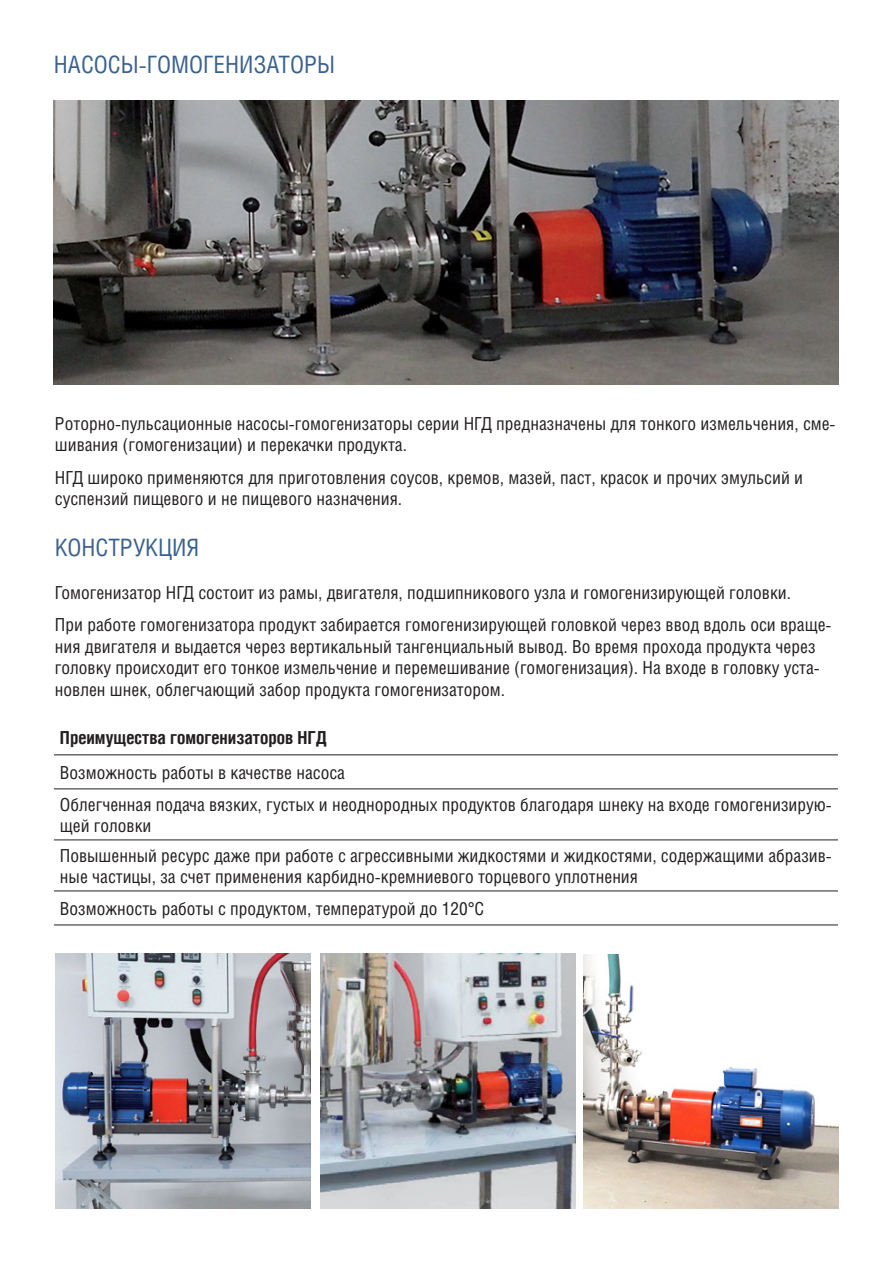
<style>
.page{position:relative;width:893px;height:1263px;background:#fff}
.page>*{position:absolute;margin:0;border:0;box-sizing:border-box;transform-origin:0 0}
.t1{font:24px "Helios Cond C";color:#396190}
.подзаголовок{font:18px/21.6px "Helios Cond C";color:#231f20}
.подзаголовок-2{font:700 18px "Helios Cond";color:#231f20}
</style>
<div class="page">
<img style="left:54px;top:101px;width:785px;height:283px">
<hr style="left:54px;top:839px;width:784px;height:1px;background:#231f20">
<hr style="left:54px;top:890px;width:784px;height:1px;background:#231f20">
<hr style="left:54px;top:924px;width:784px;height:1px;background:#231f20">
<hr style="left:54px;top:754px;width:784px;height:1px;background:#231f20">
<hr style="left:54px;top:788px;width:784px;height:1px;background:#231f20">
<img style="left:55px;top:954px;width:256px;height:255px">
<img style="left:320px;top:954px;width:256px;height:255px">
<img style="left:584px;top:955px;width:255px;height:253px">
<p class="t1" style="left:54px;top:50px;width:283px">НАСОСЫ-ГОМОГЕНИЗАТОРЫ</p>
<p class="подзаголовок" style="left:55px;top:412px;width:782px">Роторно-пульсационные насосы-гомогенизаторы серии НГД предназначены для тонкого измельчения, сме&shy;шивания (гомогенизации) и перекачки продукта.</p>
<p class="подзаголовок" style="left:55px;top:466px;width:750px">НГД широко применяются для приготовления соусов, кремов, мазей, паст, красок и прочих эмульсий и суспензий пищевого и не пищевого назначения.</p>
<p class="t1" style="left:55px;top:533px;width:146px">КОНСТРУКЦИЯ</p>
<p class="подзаголовок" style="left:55px;top:581px;width:738px">Гомогенизатор НГД состоит из рамы, двигателя, подшипникового узла и гомогенизирующей головки.</p>
<p class="подзаголовок" style="left:55px;top:614px;width:778px">При работе гомогенизатора продукт забирается гомогенизирующей головкой через ввод вдоль оси враще&shy;ния двигателя и выдается через вертикальный тангенциальный вывод. Во время прохода продукта через головку происходит его тонкое измельчение и перемешивание (гомогенизация). На входе в головку уста&shy;новлен шнек, облегчающий забор продукта гомогенизатором.</p>
<p class="подзаголовок-2" style="left:60px;top:728px;width:269px">Преимущества гомогенизаторов НГД</p>
<p class="подзаголовок" style="left:60px;top:761px;width:287px">Возможность работы в качестве насоса</p>
<p class="подзаголовок" style="left:60px;top:793px;width:773px">Облегченная подача вязких, густых и неоднородных продуктов благодаря шнеку на входе гомогенизирую&shy;щей головки</p>
<p class="подзаголовок" style="left:60px;top:844px;width:773px">Повышенный ресурс даже при работе с агрессивными жидкостями и жидкостями, содержащими абразив&shy;ные частицы, за счет применения карбидно-кремниевого торцевого уплотнения</p>
<p class="подзаголовок" style="left:60px;top:897px;width:426px">Возможность работы с продуктом, температурой до 120°С</p>
</div>
